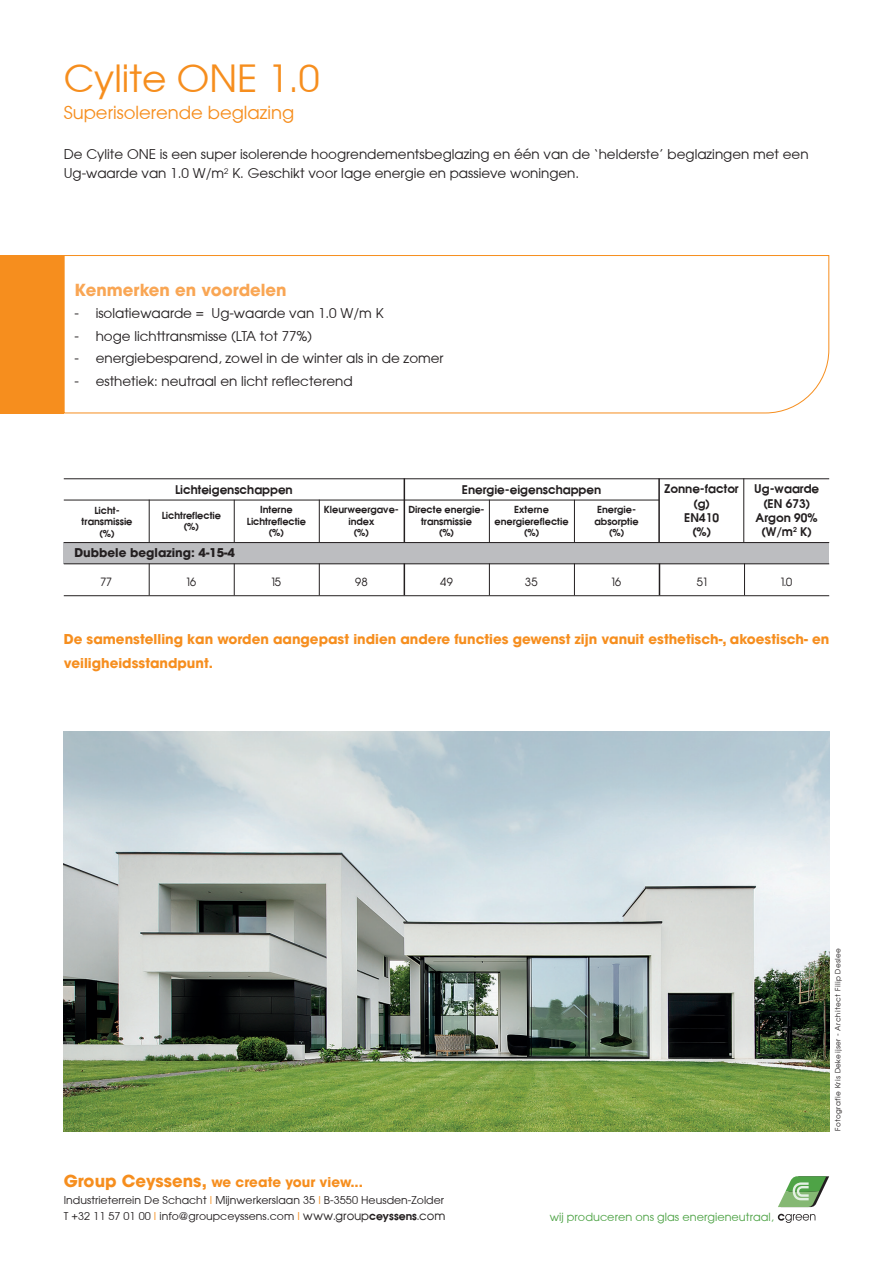
<style>
.page{position:relative;width:893px;height:1263px;background:#fff}
.page>*{position:absolute;margin:0;border:0;box-sizing:border-box;transform-origin:0 0}
.t1{font:37.5px "Avant Garde";color:#f68e1e}
.t2{font:18px "Avant Garde";color:#f68e1e}
.t3{font:700 16.5px "Avant Garde LT";color:#f9a654}
.t4{font:13.5px "Avant Garde";color:#231f20}
.t5{font:700 13.5px/24px "Avant Garde LT";color:#f68e1e}
.t6{font:700 12px "Avant Garde";color:#231f20}
.t7{font:700 12px "Avant Garde LT";color:#231f20}
.t8{font:11.25px "Avant Garde";letter-spacing:.005em;color:#4ea346}
.t9{font:10.8px "Avant Garde";letter-spacing:.005em;color:#231f20}
.t10{font:10.5px "Avant Garde";color:#231f20}
.t11{font:700 9.75px "Avant Garde";color:#231f20}
.t12{font:6.75px "Avant Garde";letter-spacing:.05em;color:#231f20}
.s1{font-size:16.5px}
.s2{color:#f68e1e}
.s3{font-style:inherit}
.s4{font-weight:700}
</style>
<div class="page">
<svg style="left:63px;top:255px;width:767px;height:159px"></svg>
<div style="left:0;top:255px;width:64px;height:158px;background:#f68e1e"></div>
<div style="left:64px;top:542px;width:765px;height:21px;background:#bcbdc0"></div>
<hr style="left:64px;top:563px;width:765px;height:1px;background:#231f20">
<hr style="left:149px;top:563px;width:1px;height:32px;background:#231f20">
<hr style="left:234px;top:563px;width:1px;height:32px;background:#231f20">
<hr style="left:319px;top:563px;width:1px;height:32px;background:#231f20">
<hr style="left:404px;top:563px;width:1px;height:32px;background:#231f20">
<hr style="left:489px;top:563px;width:1px;height:32px;background:#231f20">
<hr style="left:574px;top:563px;width:1px;height:32px;background:#231f20">
<hr style="left:659px;top:563px;width:1px;height:32px;background:#231f20">
<hr style="left:744px;top:563px;width:1px;height:32px;background:#231f20">
<hr style="left:64px;top:595px;width:765px;height:1px;background:#231f20">
<hr style="left:64px;top:478px;width:765px;height:1px;background:#231f20">
<hr style="left:64px;top:542px;width:765px;height:1px;background:#231f20">
<hr style="left:64px;top:500px;width:595px;height:1px;background:#231f20">
<hr style="left:404px;top:478px;width:1px;height:64px;background:#231f20">
<hr style="left:319px;top:500px;width:1px;height:42px;background:#231f20">
<hr style="left:489px;top:500px;width:1px;height:42px;background:#231f20">
<hr style="left:574px;top:500px;width:1px;height:42px;background:#231f20">
<hr style="left:234px;top:500px;width:1px;height:42px;background:#231f20">
<hr style="left:149px;top:500px;width:1px;height:42px;background:#231f20">
<hr style="left:658px;top:478px;width:2px;height:64px;background:#231f20">
<hr style="left:743px;top:478px;width:1px;height:64px;background:#231f20">
<img style="left:64px;top:731px;width:765px;height:400px">
<svg style="left:778px;top:1214px;width:37px;height:9px"></svg>
<svg style="left:778px;top:1176px;width:51px;height:31px"></svg>
<p class="t1" style="left:64px;top:55px;width:257px">Cylite ONE 1.0</p>
<p class="t2" style="left:64px;top:101px;width:232px">Superisolerende beglazing</p>
<p class="t4" style="left:64px;top:146px;width:746px">De Cylite ONE is een super isolerende hoogrendementsbeglazing en één van de ‘helderste’ beglazingen met een</p>
<p class="t4" style="left:64px;top:165px;width:517px">Ug-waarde van 1.0 W/m<sup>2</sup> K. Geschikt voor lage energie en passieve woningen.</p>
<p class="t3" style="left:74px;top:279px;width:214px">Kenmerken en voordelen</p>
<p class="t4" style="left:74px;top:305px;width:311px">- isolatiewaarde = Ug-waarde van 1.0 W/m²K</p>
<p class="t4" style="left:74px;top:328px;width:239px">- hoge lichttransmisse (LTA tot 77%)</p>
<p class="t4" style="left:74px;top:350px;width:371px">- energiebesparend, zowel in de winter als in de zomer</p>
<p class="t4" style="left:74px;top:373px;width:280px">- esthetiek: neutraal en licht reflecterend</p>
<p class="t11" style="left:94px;top:503px;width:27px">Licht-</p>
<p class="t11" style="left:82px;top:515px;width:52px">transmissie</p>
<p class="t11" style="left:99px;top:526px;width:17px">(%)</p>
<p class="t6" style="left:175px;top:480px;width:119px">Lichteigenschappen</p>
<p class="t6" style="left:462px;top:480px;width:141px">Energie-eigenschappen</p>
<p class="t6" style="left:664px;top:480px;width:76px">Zonne-factor</p>
<p class="t6" style="left:693px;top:495px;width:18px">(g)</p>
<p class="t6" style="left:684px;top:509px;width:36px">EN410</p>
<p class="t6" style="left:692px;top:523px;width:21px">(%)</p>
<p class="t11" style="left:260px;top:502px;width:34px">Interne</p>
<p class="t11" style="left:247px;top:514px;width:61px">Lichtreflectie</p>
<p class="t11" style="left:269px;top:526px;width:17px">(%)</p>
<p class="t11" style="left:324px;top:502px;width:76px">Kleurweergave-</p>
<p class="t11" style="left:348px;top:514px;width:28px">index</p>
<p class="t11" style="left:354px;top:526px;width:17px">(%)</p>
<p class="t11" style="left:408px;top:502px;width:78px">Directe energie-</p>
<p class="t11" style="left:421px;top:514px;width:52px">transmissie</p>
<p class="t11" style="left:439px;top:526px;width:17px">(%)</p>
<p class="t11" style="left:514px;top:502px;width:36px">Externe</p>
<p class="t11" style="left:495px;top:514px;width:75px">energiereflectie</p>
<p class="t11" style="left:524px;top:526px;width:17px">(%)</p>
<p class="t11" style="left:597px;top:502px;width:40px">Energie-</p>
<p class="t11" style="left:594px;top:514px;width:46px">absorptie</p>
<p class="t11" style="left:609px;top:526px;width:17px">(%)</p>
<p class="t11" style="left:162px;top:508px;width:61px">Lichtreflectie</p>
<p class="t11" style="left:184px;top:520px;width:17px">(%)</p>
<p class="t6" style="left:754px;top:480px;width:66px">Ug-waarde</p>
<p class="t6" style="left:763px;top:495px;width:49px">(EN 673)</p>
<p class="t6" style="left:756px;top:509px;width:64px">Argon 90%</p>
<p class="t6" style="left:761px;top:523px;width:52px">(W/m<sup>2</sup> K)</p>
<p class="t7" style="left:74px;top:545px;width:162px">Dubbele beglazing: 4-15-4</p>
<p class="t10" style="left:100px;top:575px;width:13px">77</p>
<p class="t10" style="left:186px;top:575px;width:11px">16</p>
<p class="t10" style="left:271px;top:575px;width:12px">15</p>
<p class="t10" style="left:355px;top:575px;width:15px">98</p>
<p class="t10" style="left:440px;top:575px;width:15px">49</p>
<p class="t10" style="left:525px;top:575px;width:15px">35</p>
<p class="t10" style="left:612px;top:575px;width:11px">16</p>
<p class="t10" style="left:697px;top:575px;width:12px">51</p>
<p class="t10" style="left:781px;top:575px;width:13px">1.0</p>
<p class="t5" style="left:64px;top:626px;width:767px">De samenstelling kan worden aangepast indien andere functies gewenst zijn vanuit esthetisch-, akoestisch- en veiligheidsstandpunt.</p>
<p class="t5" style="left:64px;top:1170px;width:301px"><span class="s1">Group Ceyssens,</span> we create your view...</p>
<p class="t9" style="left:64px;top:1193px;width:382px">Industrieterrein De Schacht <span class="s2">I</span> Mijnwerkerslaan 35 <span class="s2">I</span> B-3550 Heusden-Zolder</p>
<p class="t9" style="left:64px;top:1210px;width:383px">T +32 11 57 01 00 <span class="s2">I</span> info@groupceyssens.com <span class="s2">I</span> <span class="s3">www.group</span><span class="s4">ceyssens</span><span class="s3">.com</span></p>
<p class="t8" style="left:550px;top:1210px;width:226px">wij produceren ons glas energieneutraal,</p>
<p class="t12" style="left:833px;top:1131px;width:185px;rotate:-90deg">Fotografie Kris Dekeijser - Architect Filip Deslee</p>
</div>
